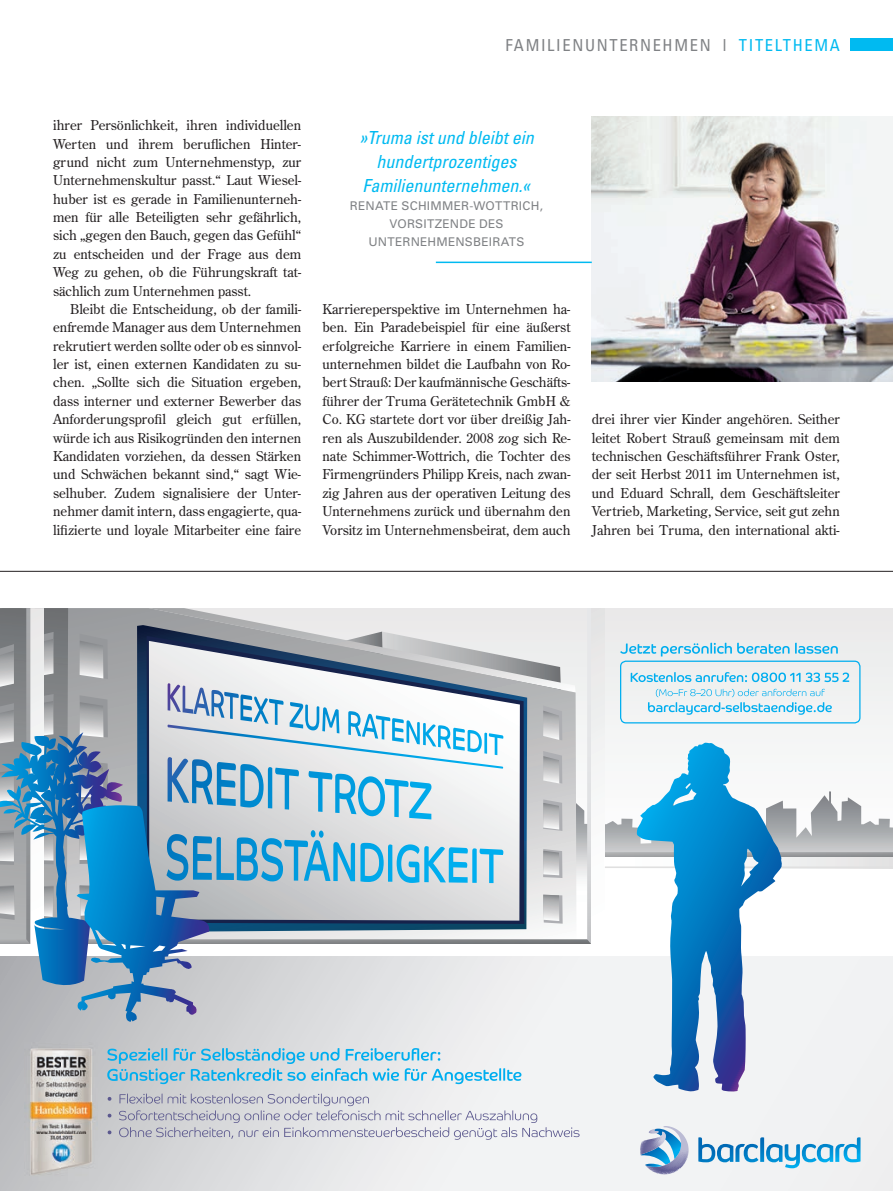
<style>
.page{position:relative;width:893px;height:1191px;background:#fff}
.page>*{position:absolute;margin:0;border:0;box-sizing:border-box;transform-origin:0 0}
.t1{font:italic condensed 18px/24px "Univers";color:#00baf1;text-align:center}
.t2{font:condensed 16.5px "Univers";letter-spacing:.1em;color:#808285}
.t3{font:13.5px/18.3px "Century Old Style";color:#231f20;text-align:justify}
.t4{font:12px/18px "Univers";letter-spacing:.02em;color:#808285;text-align:center}
.s1{color:#00baf1}
</style>
<div class="page">
<div style="left:850px;top:38px;width:43px;height:13px;background:#00baf1"></div>
<img style="left:592px;top:117px;width:301px;height:265px">
<hr style="left:436px;top:261px;width:156px;height:2px;background:#00baf1">
<svg style="left:0;top:1174px;width:893px;height:17px"></svg>
<img style="left:25px;top:1174px;width:72px;height:6px">
<svg style="left:0;top:608px;width:893px;height:566px"></svg>
<hr style="left:0;top:571px;width:893px;height:1px;background:#231f20">
<p class="t2" style="left:506px;top:35px;width:336px">FAMILIENUNTERNEHMEN L <span class="s1">TITELTHEMA</span></p>
<p class="t3" style="left:53px;top:116px;width:250px">ihrer Persönlichkeit, ihren individuellen Werten und ihrem beruflichen Hinter&shy;grund nicht zum Unternehmenstyp, zur Unternehmenskultur passt.“ Laut Wiesel&shy;huber ist es gerade in Familienunterneh&shy;men für alle Beteiligten sehr gefährlich, sich „gegen den Bauch, gegen das Gefühl“ zu entscheiden und der Frage aus dem Weg zu gehen, ob die Führungskraft tat&shy;sächlich zum Unternehmen passt.</p>
<p class="t3" style="left:53px;top:300px;width:250px;text-indent:17px">Bleibt die Entscheidung, ob der famili&shy;enfremde Manager aus dem Unternehmen rekrutiert werden sollte oder ob es sinnvol&shy;ler ist, einen externen Kandidaten zu su&shy;chen. „Sollte sich die Situation ergeben, dass interner und externer Bewerber das Anforderungsprofil gleich gut erfüllen, würde ich aus Risikogründen den internen Kandidaten vorziehen, da dessen Stärken und Schwächen bekannt sind,“ sagt Wie&shy;selhuber. Zudem signalisiere der Unter&shy;nehmer damit intern, dass engagierte, qua&shy;lifizierte und loyale Mitarbeiter eine faire</p>
<p class="t3" style="left:322px;top:300px;width:250px">Karriereperspektive im Unternehmen ha&shy;ben. Ein Paradebeispiel für eine äußerst erfolgreiche Karriere in einem Familien&shy;unternehmen bildet die Laufbahn von Ro&shy;bert Strauß: Der kaufmännische Geschäfts&shy;führer der Truma Gerätetechnik GmbH &amp; Co. KG startete dort vor über dreißig Jah&shy;ren als Auszubildender. 2008 zog sich Re&shy;nate Schimmer-Wottrich, die Tochter des Firmengründers Philipp Kreis, nach zwan&shy;zig Jahren aus der operativen Leitung des Unternehmens zurück und übernahm den Vorsitz im Unternehmensbeirat, dem auch</p>
<h1 class="t1" style="left:359px;top:125px;width:176px">»Truma ist und bleibt ein hundertprozentiges<br>Familienunternehmen.«</h1>
<p class="t4" style="left:350px;top:197px;width:195px">RENATE SCHIMMER-WOTTRICH,<br>VORSITZENDE DES<br>UNTERNEHMENSBEIRATS</p>
<p class="t3" style="left:592px;top:410px;width:250px">drei ihrer vier Kinder angehören. Seither leitet Robert Strauß gemeinsam mit dem technischen Geschäftsführer Frank Oster, der seit Herbst 2011 im Unternehmen ist, und Eduard Schrall, dem Geschäftsleiter Vertrieb, Marketing, Service, seit gut zehn Jahren bei Truma, den international akti-</p>
</div>
